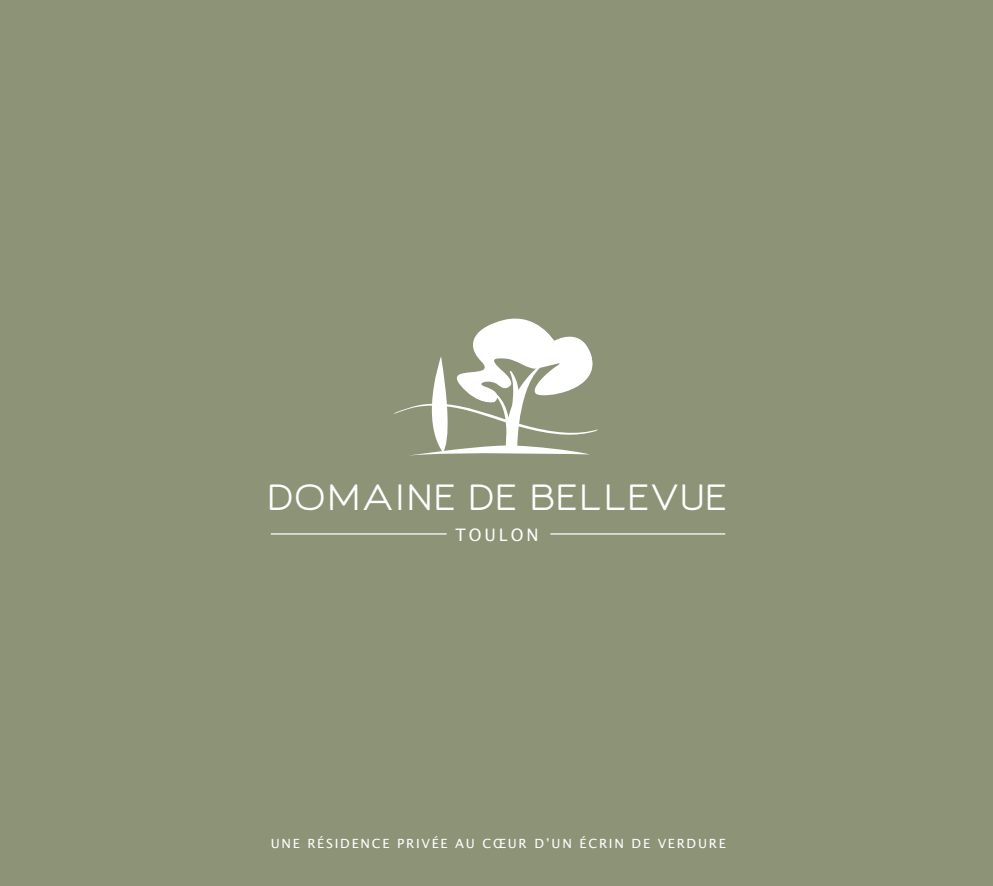
<style>
.page{position:relative;width:993px;height:886px;background:#fff}
.page>*{position:absolute;margin:0;border:0;box-sizing:border-box;transform-origin:0 0}
.t1{font:34px "Giorgio";letter-spacing:.06em;color:#fff;scale:1.06 1}
.t2{font:17.25px "Lucida Grande";letter-spacing:.18em;color:#fff;scale:.95 1}
.t3{font:12.75px "Lucida Grande";letter-spacing:.135em;color:#fff}
</style>
<div class="page">
<div style="left:0;top:0;width:992px;height:886px;background:#8d9377"></div>
<svg style="left:393px;top:318px;width:205px;height:138px"></svg>
<hr style="left:271px;top:533px;width:175px;height:1px;background:#fff">
<hr style="left:550px;top:533px;width:175px;height:1px;background:#fff">
<h1 class="t1" style="left:267px;top:477px;width:434px">DOMAINE DE BELLEVUE</h1>
<h2 class="t2" style="left:455px;top:525px;width:89px">TOULON</h2>
<p class="t3" style="left:270px;top:836px;width:456px">UNE RÉSIDENCE PRIVÉE AU CŒUR D’UN ÉCRIN DE VERDURE</p>
</div>
